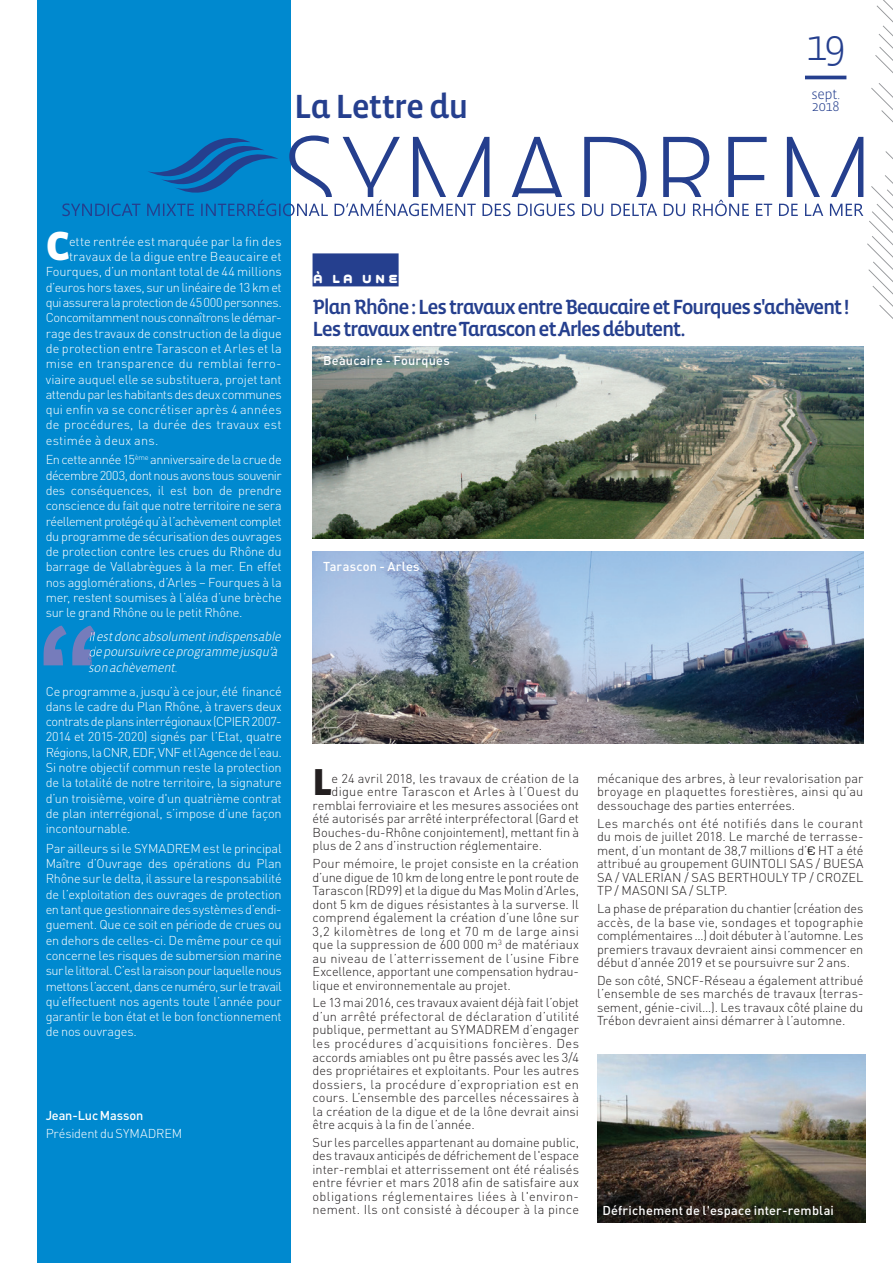
<style>
.page{position:relative;width:893px;height:1263px;background:#fff}
.page>*{position:absolute;margin:0;border:0;box-sizing:border-box;transform-origin:0 0}
.t1{font:300 43.35px "Vista Sans OT";color:#253f8e}
.t2{font:900 41.55px "Vista Sans OT";color:#fff}
.t3{font:900 38.4px "Vista Sans OT";color:#231f20}
.t4{font:34.35px "Vista Sans Alt Med";letter-spacing:-.03em;color:#253f8e}
.t5{font:21px/22.5px "Vista Sans Alt Med";letter-spacing:-.065em;color:#253f8e}
.t6{font:700 15px "Grover Caps";color:#fff}
.t7{font:300 14.25px/11.7px "Vista Sans OT";letter-spacing:-.025em;color:#253f8e}
.t8{font:300 12.75px/13.5px "DIN";color:#231f20;text-align:justify}
.t9{font:300 12.75px/15.3px "DIN";letter-spacing:-.01em;color:#fff;text-align:justify}
.t10{font:300 12.75px "DIN";letter-spacing:.01em;color:#fff}
.t11{font:300 12.75px "DIN";letter-spacing:-.04em;color:#fff}
.t12{font:italic 300 12.75px/15.3px "Vista Sans OT";color:#fff}
.t13{font:500 12.75px "DIN";letter-spacing:.015em;color:#fff}
.t14{font:300 12.75px "DIN";letter-spacing:.015em;color:#fff}
.t15{font:300 12.75px "DIN";letter-spacing:-.035em;color:#fff}
.t16{font:300 12.75px "DIN";letter-spacing:.02em;color:#231f20}
.t17{font:300 12.75px "DIN";letter-spacing:.02em;color:#fff}
.t18{font:500 12.75px "DIN";letter-spacing:-.01em;color:#fff}
.s1{font-family:"Eurostile";font-weight:400}
</style>
<div class="page">
<div style="left:37px;top:0;width:253px;height:1263px;background:#0089cf"></div>
<svg style="left:43px;top:625px;width:52px;height:41px"></svg>
<svg style="left:62px;top:0;width:831px;height:319px"></svg>
<div style="left:313px;top:253px;width:86px;height:33px;background:#253f8e"></div>
<img style="left:313px;top:552px;width:550px;height:192px">
<img style="left:312px;top:346px;width:551px;height:192px">
<img style="left:597px;top:1054px;width:269px;height:168px">
<h3 class="t4" style="left:294px;top:89px;width:176px">La Lettre du</h3>
<h1 class="t1" style="left:806px;top:23px;width:42px">19</h1>
<p class="t7" style="left:811px;top:89px;width:30px">sept.<br>2018</p>
<h2 class="t2" style="left:46px;top:224px;width:26px">C</h2>
<p class="t9" style="left:69px;top:233px;width:214px">ette rentrée est marquée par la fin des</p>
<p class="t10" style="left:69px;top:249px;width:214px">travaux de la digue entre Beaucaire et</p>
<p class="t9" style="left:46px;top:264px;width:238px">Fourques, d’un montant total de 44 millions</p>
<p class="t9" style="left:46px;top:279px;width:237px">d’euros hors taxes, sur un linéaire de 13 km et</p>
<p class="t11" style="left:46px;top:295px;width:238px">qui assurera la protection de 45 000 personnes.</p>
<p class="t11" style="left:46px;top:310px;width:237px">Concomitamment nous connaîtrons le démar-</p>
<p class="t9" style="left:46px;top:325px;width:237px">rage des travaux de construction de la digue</p>
<p class="t10" style="left:46px;top:340px;width:237px">de protection entre Tarascon et Arles et la</p>
<p class="t10" style="left:46px;top:356px;width:237px">mise en transparence du remblai ferro-</p>
<p class="t9" style="left:46px;top:371px;width:237px">viaire auquel elle se substituera, projet tant</p>
<p class="t15" style="left:46px;top:386px;width:237px">attendu par les habitants des deux communes</p>
<p class="t14" style="left:46px;top:402px;width:238px">qui enfin va se concrétiser après 4 années</p>
<p class="t17" style="left:46px;top:417px;width:237px">de procédures, la durée des travaux est</p>
<p class="t14" style="left:46px;top:432px;width:114px">estimée à deux ans.</p>
<p class="t9" style="left:46px;top:452px;width:237px">En cette année 15<sup>ème</sup> anniversaire de la crue de décembre 2003, dont nous avons tous souvenir des conséquences, il est bon de prendre conscience du fait que notre territoire ne sera réellement protégé qu’à l’achèvement complet du programme de sécurisation des ouvrages de protection contre les crues du rhône du barrage de Vallabrègues à la mer. En effet nos agglomérations, d’Arles – Fourques à la mer, restent soumises à l’aléa d’une brèche sur le grand rhône ou le petit rhône.</p>
<p class="t12" style="left:88px;top:629px;width:197px">Ilestdoncabsolumentindispensable de poursuivre ce programme jusqu’à son achèvement.</p>
<p class="t9" style="left:46px;top:683px;width:238px">Ce programme a, jusqu’à ce jour, été financé dans le cadre du Plan rhône, à travers deux contrats de plans interrégionaux (CPIEr 2007- 2014 et 2015-2020) signés par l’Etat, quatre régions, la CNr, EDF, VNF et l’Agence de l’eau. si notre objectif commun reste la protection de la totalité de notre territoire, la signature d’un troisième, voire d'un quatrième contrat de plan interrégional, s’impose d’une façon incontournable.</p>
<p class="t9" style="left:46px;top:840px;width:238px">Par ailleurs si le symADrEm est le principal maître d’Ouvrage des opérations du Plan rhône sur le delta, il assure la responsabilité de l’exploitation des ouvrages de protection en tant que gestionnaire des systèmes d’endi&shy;guement. Que ce soit en période de crues ou en dehors de celles-ci. De même pour ce qui concerne les risques de submersion marine sur le littoral. C’est la raison pour laquelle nous mettons l’accent, dans ce numéro, sur le travail qu’effectuent nos agents toute l’année pour garantir le bon état et le bon fonctionnement de nos ouvrages.</p>
<p class="t18" style="left:46px;top:1107px;width:99px">Jean-Luc Masson</p>
<p class="t9" style="left:46px;top:1126px;width:138px">Président du symADrEm</p>
<p class="t6" style="left:313px;top:267px;width:88px">à la une</p>
<h3 class="t5" style="left:313px;top:296px;width:538px">Plan Rhône : Les travaux entre Beaucaire et Fourques s'achèvent !<br>Les travaux entre Tarascon et Arles débutent.</h3>
<p class="t13" style="left:323px;top:352px;width:128px">Beaucaire - Fourques</p>
<p class="t13" style="left:323px;top:559px;width:98px">Tarascon - Arles</p>
<h3 class="t3" style="left:313px;top:762px;width:21px">L</h3>
<p class="t8" style="left:332px;top:771px;width:249px">e 24 avril 2018, les travaux de création de la</p>
<p class="t16" style="left:332px;top:784px;width:249px">digue entre Tarascon et Arles à l’Ouest du</p>
<p class="t8" style="left:313px;top:798px;width:268px">remblai ferroviaire et les mesures associées ont</p>
<p class="t8" style="left:313px;top:812px;width:268px">été autorisés par arrêté interpréfectoral (Gard et</p>
<p class="t8" style="left:313px;top:825px;width:268px">Bouches-du-rhône conjointement), mettant fin à</p>
<p class="t8" style="left:313px;top:839px;width:231px">plus de 2 ans d’instruction réglementaire.</p>
<p class="t8" style="left:313px;top:857px;width:268px">Pour mémoire, le projet consiste en la création d’une digue de 10 km de long entre le pont route de Tarascon (rD99) et la digue du mas molin d’Arles, dont 5 km de digues résistantes à la surverse. Il comprend également la création d’une lône sur 3,2 kilomètres de long et 70 m de large ainsi que la suppression de 600 000 m<sup>3</sup> de matériaux au niveau de l’atterrissement de l’usine Fibre Excellence, apportant une compensation hydrau&shy;lique et environnementale au projet.</p>
<p class="t8" style="left:313px;top:996px;width:268px">Le 13 mai 2016, ces travaux avaient déjà fait l’objet d’un arrêté préfectoral de déclaration d’utilité publique, permettant au symADrEm d’engager les procédures d’acquisitions foncières. Des accords amiables ont pu être passés avec les 3/4 des propriétaires et exploitants. Pour les autres dossiers, la procédure d’expropriation est en cours. L’ensemble des parcelles nécessaires à la création de la digue et de la lône devrait ainsi être acquis à la fin de l’année.</p>
<p class="t8" style="left:313px;top:1135px;width:268px">sur les parcelles appartenant au domaine public, des travaux anticipés de défrichement de l'espace inter-remblai et atterrissement ont été réalisés entre février et mars 2018 afin de satisfaire aux obligations réglementaires liées à l'environ&shy;nement. Ils ont consisté à découper à la pince</p>
<p class="t8" style="left:597px;top:771px;width:268px">mécanique des arbres, à leur revalorisation par broyage en plaquettes forestières, ainsi qu’au dessouchage des parties enterrées.</p>
<p class="t8" style="left:597px;top:816px;width:268px">Les marchés ont été notifiés dans le courant du mois de juillet 2018. Le marché de terrasse&shy;ment, d’un montant de 38,7 millions d’<span class="s1">€</span> HT a été attribué au groupement GUINTOLI sAs / BUEsA sA / VALErIAN / sAs BErTHOULy TP / CrOZEL TP / mAsONI sA / sLTP.</p>
<p class="t8" style="left:597px;top:901px;width:268px">La phase de préparation du chantier (création des accès, de la base vie, sondages et topographie complémentaires …) doit débuter à l’automne. Les premiers travaux devraient ainsi commencer en début d’année 2019 et se poursuivre sur 2 ans.</p>
<p class="t8" style="left:597px;top:973px;width:268px">De son côté, sNCF-réseau a également attribué l’ensemble de ses marchés de travaux (terras&shy;sement, génie-civil…). Les travaux côté plaine du Trébon devraient ainsi démarrer à l’automne.</p>
<p class="t13" style="left:602px;top:1202px;width:233px">Défrichement de l'espace inter-remblai</p>
</div>
